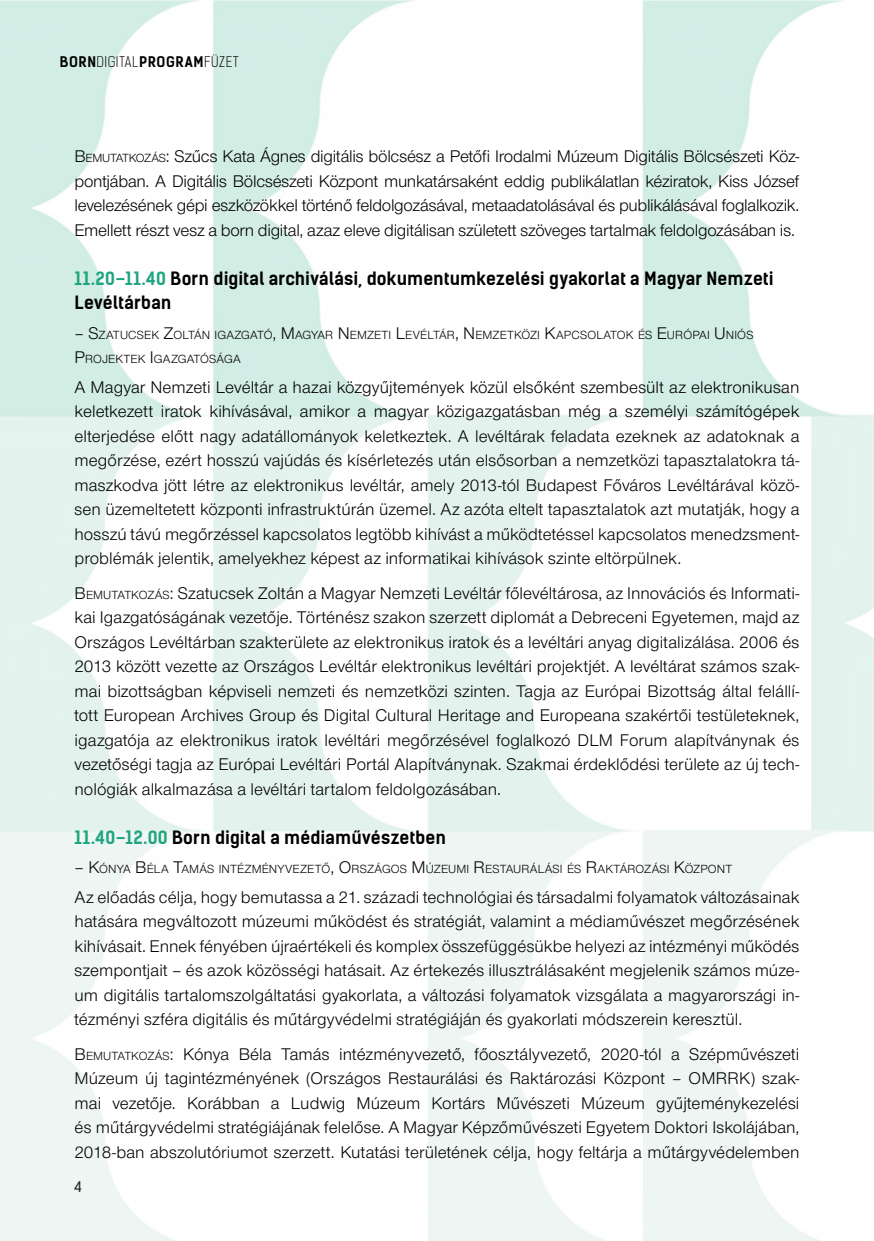
<style>
.page{position:relative;width:874px;height:1241px;background:#fff}
.page>*{position:absolute;margin:0;border:0;box-sizing:border-box;transform-origin:0 0}
.lábjegyzet_szöveg{font:17.5px/24.5px "Nimbus Sans Nov Reg";letter-spacing:.005em;color:#000;text-align:justify}
.lábjegyzet_szöveg-2{font:700 17.5px/24.5px "Kelson Sans";letter-spacing:.01em;color:#000}
.lábjegyzet_szöveg-3{font:300 14px "Kelson Sans";letter-spacing:.04em;color:#000}
.t1{font:14px "Kelson Sans";color:#000}
.lábjegyzet_szöveg-4{font:12.25px/24.5px "Nimbus Sans Nov Reg";letter-spacing:.01em;color:#000}
.s1{font-weight:700}
.s2{font-style:inherit}
.s3{font-size:12.25px}
.s4{color:#1ea57f}
.s5{font-size:17.5px}
</style>
<div class="page">
<img style="left:0;top:0;width:873px;height:1240px">
<p class="lábjegyzet_szöveg-3" style="left:60px;top:54px;width:180px"><span class="s1">BORN</span>DIGITAL<span class="s1">PROGRAM</span>FÜZET</p>
<p class="lábjegyzet_szöveg" style="left:74px;top:144px;width:726px"><span class="s2">B</span> <span class="s3">EMUTATKOZÁS</span><span class="s2">:</span> Szűcs Kata Ágnes digitális bölcsész a Petőfi Irodalmi Múzeum Digitális Bölcsészeti Köz&shy;pontjában. A Digitális Bölcsészeti Központ munkatársaként eddig publikálatlan kéziratok, Kiss József levelezésének gépi eszközökkel történő feldolgozásával, metaadatolásával és publikálásával foglalkozik.<br>Emellett részt vesz a born digital, azaz eleve digitálisan született szöveges tartalmak feldolgozásában is.</p>
<p class="lábjegyzet_szöveg-2" style="left:74px;top:266px;width:700px"><span class="s4">11.20–11.40</span> Born digital archiválási, dokumentumkezelési gyakorlat a Magyar Nemzeti<br>Levéltárban</p>
<p class="lábjegyzet_szöveg-4" style="left:74px;top:322px;width:680px"><span class="s5">– S</span>ZATUCSEK <span class="s5">Z</span>OLTÁN IGAZGATÓ<span class="s5">, M</span>AGYAR <span class="s5">N</span> EMZETI <span class="s5">L</span>EVÉLTÁR<span class="s5">, N</span> EMZETKÖZI <span class="s5">K</span>APCSOLATOK ÉS <span class="s5">E</span>URÓPAI <span class="s5">U</span> NIÓS<br><span class="s5">P</span>ROJEKTEK <span class="s5">I</span> GAZGATÓSÁGA</p>
<p class="lábjegyzet_szöveg" style="left:74px;top:374px;width:726px">A Magyar Nemzeti Levéltár a hazai közgyűjtemények közül elsőként szembesült az elektronikusan keletkezett iratok kihívásával, amikor a magyar közigazgatásban még a személyi számítógépek elterjedése előtt nagy adatállományok keletkeztek. A levéltárak feladata ezeknek az adatoknak a megőrzése, ezért hosszú vajúdás és kísérletezés után elsősorban a nemzetközi tapasztalatokra tá&shy;maszkodva jött létre az elektronikus levéltár, amely 2013-tól Budapest Főváros Levéltárával közö&shy;sen üzemeltetett központi infrastruktúrán üzemel. Az azóta eltelt tapasztalatok azt mutatják, hogy a hosszú távú megőrzéssel kapcsolatos legtöbb kihívást a működtetéssel kapcsolatos menedzsment&shy;problémák jelentik, amelyekhez képest az informatikai kihívások szinte eltörpülnek.</p>
<p class="lábjegyzet_szöveg" style="left:74px;top:580px;width:726px"><span class="s2">B</span> <span class="s3">EMUTATKOZÁS</span><span class="s2">:</span> Szatucsek Zoltán a Magyar Nemzeti Levéltár főlevéltárosa, az Innovációs és Informati&shy;kai Igazgatóságának vezetője. Történész szakon szerzett diplomát a Debreceni Egyetemen, majd az Országos Levéltárban szakterülete az elektronikus iratok és a levéltári anyag digitalizálása. 2006 és 2013 között vezette az Országos Levéltár elektronikus levéltári projektjét. A levéltárat számos szak&shy;mai bizottságban képviseli nemzeti és nemzetközi szinten. Tagja az Európai Bizottság által felállí&shy;tott European Archives Group és Digital Cultural Heritage and Europeana szakértői testületeknek, igazgatója az elektronikus iratok levéltári megőrzésével foglalkozó DLM Forum alapítványnak és vezetőségi tagja az Európai Levéltári Portál Alapítványnak. Szakmai érdeklődési területe az új tech&shy;nológiák alkalmazása a levéltári tartalom feldolgozásában.</p>
<p class="lábjegyzet_szöveg-2" style="left:74px;top:825px;width:373px"><span class="s4">11.40–12.00</span> Born digital a médiaművészetben</p>
<p class="lábjegyzet_szöveg-4" style="left:74px;top:857px;width:659px"><span class="s5">– K</span>ÓNYA <span class="s5">B</span> ÉLA <span class="s5">T</span>AMÁS INTÉZMÉNYVEZETŐ<span class="s5">, O</span>RSZÁGOS <span class="s5">M</span> ÚZEUMI <span class="s5">R</span> ESTAURÁLÁSI ÉS <span class="s5">R</span>AKTÁROZÁSI <span class="s5">K</span>ÖZPONT</p>
<p class="lábjegyzet_szöveg" style="left:74px;top:884px;width:726px">Az előadás célja, hogy bemutassa a 21. századi technológiai és társadalmi folyamatok változásainak hatására megváltozott múzeumi működést és stratégiát, valamint a médiaművészet megőrzésének kihívásait. Ennek fényében újraértékeli és komplex összefüggésükbe helyezi az intézményi működés szempontjait – és azok közösségi hatásait. Az értekezés illusztrálásaként megjelenik számos múze&shy;um digitális tartalomszolgáltatási gyakorlata, a változási folyamatok vizsgálata a magyarországi in&shy;tézményi szféra digitális és műtárgyvédelmi stratégiáján és gyakorlati módszerein keresztül.</p>
<p class="lábjegyzet_szöveg" style="left:74px;top:1041px;width:726px"><span class="s2">B</span> <span class="s3">EMUTATKOZÁS</span><span class="s2">:</span> Kónya Béla Tamás intézményvezető, főosztályvezető, 2020-tól a Szépművészeti Múzeum új tagintézményének (Országos Restaurálási és Raktározási Központ – OMRRK) szak&shy;mai vezetője. Korábban a Ludwig Múzeum Kortárs Művészeti Múzeum gyűjteménykezelési és műtárgyvédelmi stratégiájának felelőse. A Magyar Képzőművészeti Egyetem Doktori Iskolájában, 2018-ban abszolutóriumot szerzett. Kutatási területének célja, hogy feltárja a műtárgyvédelemben</p>
<p class="t1" style="left:74px;top:1177px;width:9px">4</p>
</div>
